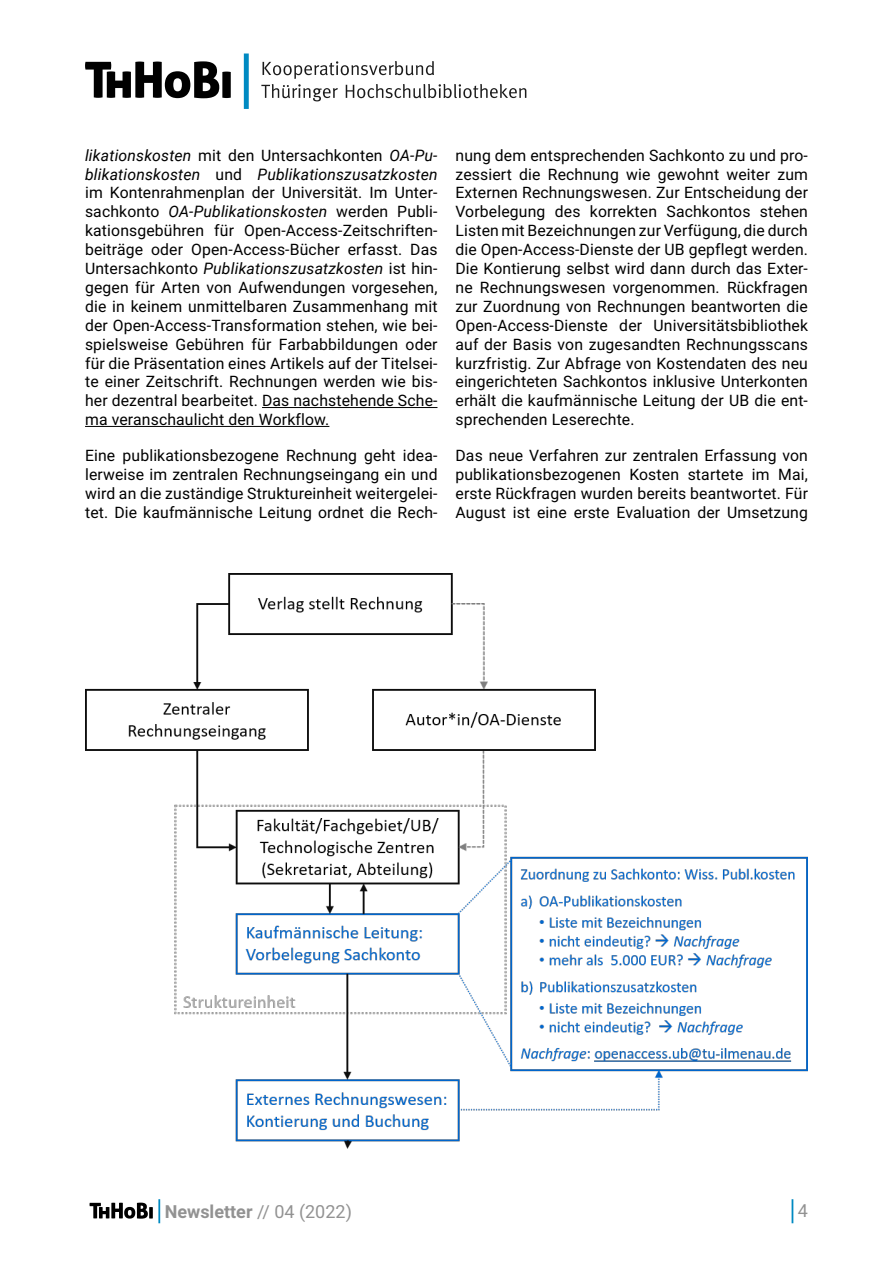
<style>
.page{position:relative;width:893px;height:1263px;background:#fff}
.page>*{position:absolute;margin:0;border:0;box-sizing:border-box;transform-origin:0 0}
.t1{font:700 18px "Roboto";color:#929292}
.t2{font:18px "Roboto";color:#929292}
.Newstext{font:15.75px/18.9px "Roboto";letter-spacing:.01em;color:#000;text-align:justify}
.s1{font-style:italic}
.s2{font-weight:400}
</style>
<div class="page">
<svg style="left:90px;top:1202px;width:63px;height:17px"></svg>
<hr style="left:158px;top:1199px;width:2px;height:24px;background:#008ac2">
<svg style="left:792px;top:1199px;width:1px;height:24px"></svg>
<svg style="left:85px;top:61px;width:146px;height:37px"></svg>
<svg style="left:261px;top:61px;width:265px;height:40px"></svg>
<div style="left:244px;top:54px;width:5px;height:55px;background:#008ac2"></div>
<hr style="left:262px;top:407px;width:175px;height:1px;background:#000">
<hr style="left:85px;top:426px;width:244px;height:1px;background:#000">
<img style="left:85px;top:574px;width:723px;height:575px">
<p class="Newstext" style="left:85px;top:145px;width:354px"><span class="s1">likationskosten</span> mit den Untersachkonten <span class="s1">OA-Pu&shy;blikationskosten</span> und <span class="s1">Publikationszusatzkosten </span>im Kontenrahmenplan der Universität. Im Unter&shy;sachkonto <span class="s1">OA-Publikationskosten</span> werden Publi&shy;kationsgebühren für Open-Access-Zeitschriften&shy;beiträge oder Open-Access-Bücher erfasst. Das Untersachkonto <span class="s1">Publikationszusatzkosten</span> ist hin&shy;gegen für Arten von Aufwendungen vorgesehen, die in keinem unmittelbaren Zusammenhang mit der Open-Access-Transformation stehen, wie bei&shy;spielsweise Gebühren für Farbabbildungen oder für die Präsentation eines Artikels auf der Titelsei&shy;te einer Zeitschrift. Rechnungen werden wie bis&shy;her dezentral bearbeitet. Das nachstehende Sche&shy;ma veranschaulicht den Workflow.</p>
<p class="Newstext" style="left:85px;top:446px;width:354px">Eine publikationsbezogene Rechnung geht idea&shy;lerweise im zentralen Rechnungseingang ein und wird an die zuständige Struktureinheit weitergelei&shy;tet. Die kaufmännische Leitung ordnet die Rech-</p>
<p class="Newstext" style="left:455px;top:145px;width:354px">nung dem entsprechenden Sachkonto zu und pro&shy;zessiert die Rechnung wie gewohnt weiter zum Externen Rechnungswesen. Zur Entscheidung der Vorbelegung des korrekten Sachkontos stehen Listen mit Bezeichnungen zur Verfügung, die durch die Open-Access-Dienste der UB gepflegt werden.<br>Die Kontierung selbst wird dann durch das Exter&shy;ne Rechnungswesen vorgenommen. Rückfragen zur Zuordnung von Rechnungen beantworten die Open-Access-Dienste der Universitätsbibliothek auf der Basis von zugesandten Rechnungsscans kurzfristig. Zur Abfrage von Kostendaten des neu eingerichteten Sachkontos inklusive Unterkonten erhält die kaufmännische Leitung der UB die ent&shy;sprechenden Leserechte.</p>
<p class="Newstext" style="left:455px;top:446px;width:354px">Das neue Verfahren zur zentralen Erfassung von publikationsbezogenen Kosten startete im Mai, erste Rückfragen wurden bereits beantwortet. Für August ist eine erste Evaluation der Umsetzung</p>
<p class="t1" style="left:165px;top:1199px;width:189px">Newsletter <span class="s2">// 04 (2022)</span></p>
<p class="t2" style="left:798px;top:1198px;width:12px">4</p>
</div>
